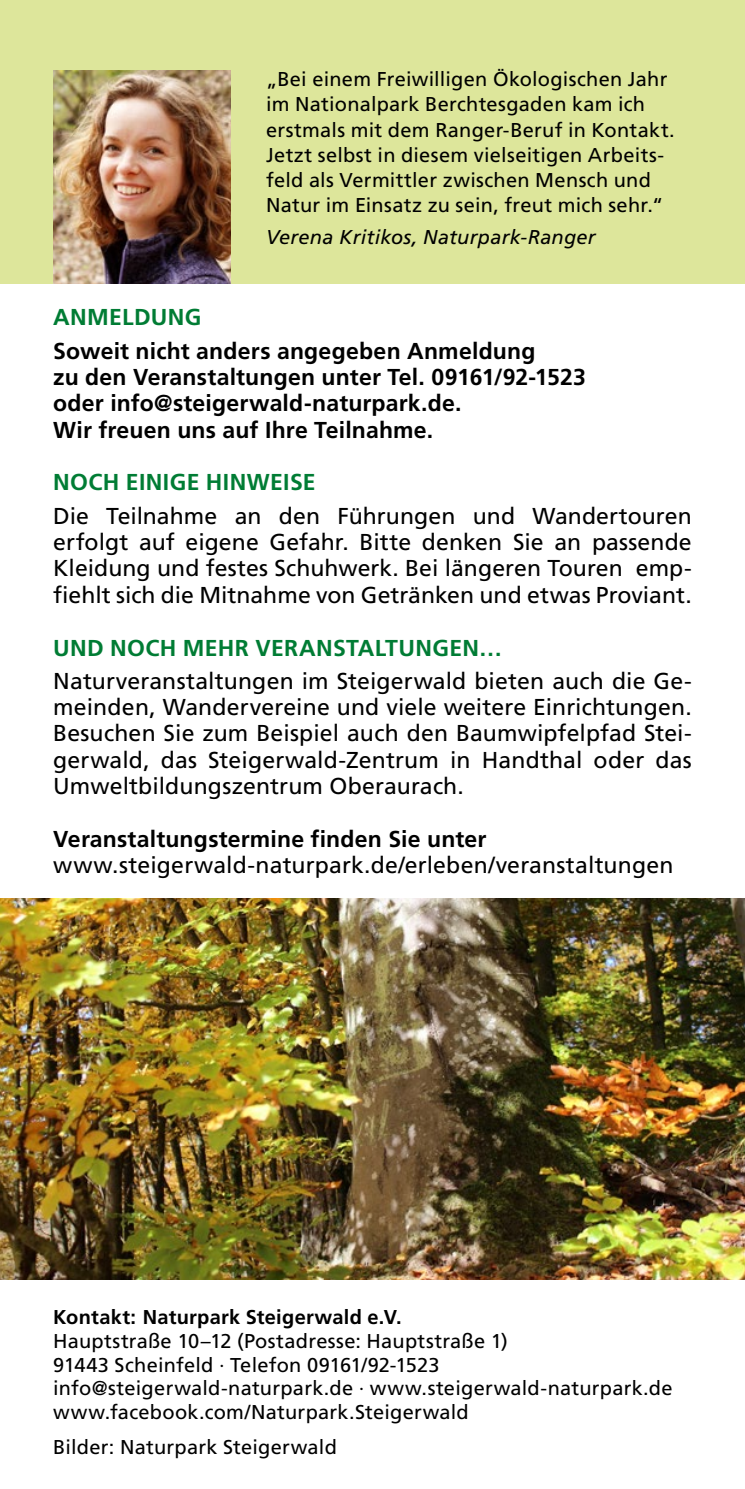
<style>
.page{position:relative;width:745px;height:1489px;background:#fff}
.page>*{position:absolute;margin:0;border:0;box-sizing:border-box;transform-origin:0 0}
.t1{font:23px/26.2px "Frutiger";letter-spacing:.005em;color:#000;text-align:justify}
.t2{font:700 23px/26.2px "Frutiger";letter-spacing:.01em;color:#000}
.t3{font:700 23px "Frutiger";letter-spacing:.015em;color:#007c34}
.t4{font:20px/25px "Frutiger";letter-spacing:.01em;color:#000}
.t5{font:700 20px "Frutiger";letter-spacing:.01em;color:#000}
.t6{font:italic 20px "Frutiger";letter-spacing:.01em;color:#000}
</style>
<div class="page">
<div style="left:0;top:0;width:744px;height:283px;background:#dde69b"></div>
<img style="left:0;top:898px;width:744px;height:381px">
<img style="left:53px;top:71px;width:177px;height:212px">
<p class="t4" style="left:266px;top:67px;width:410px">„Bei einem Freiwilligen Ökologischen Jahr im Nationalpark Berchtesgaden kam ich erstmals mit dem Ranger-Beruf in Kontakt.<br>Jetzt selbst in diesem vielseitigen Arbeits&shy;feld als Vermittler zwischen Mensch und Natur im Einsatz zu sein, freut mich sehr.“</p>
<p class="t6" style="left:266px;top:225px;width:331px">Verena Kritikos, Naturpark-Ranger</p>
<p class="t3" style="left:53px;top:304px;width:150px">ANMELDUNG</p>
<p class="t2" style="left:53px;top:337px;width:534px">Soweit nicht anders angegeben Anmeldung<br>zu den Veranstaltungen unter Tel. 09161/92-1523 oder info@steigerwald-naturpark.de.<br>Wir freuen uns auf Ihre Teilnahme.</p>
<p class="t3" style="left:53px;top:469px;width:264px">NOCH EINIGE HINWEISE</p>
<p class="t1" style="left:53px;top:502px;width:639px">Die Teilnahme an den Führungen und Wandertouren erfolgt auf eigene Gefahr. Bitte denken Sie an passende Kleidung und festes Schuhwerk. Bei längeren Touren emp&shy;fiehlt sich die Mitnahme von Getränken und etwas Proviant.</p>
<p class="t3" style="left:53px;top:634px;width:450px">UND NOCH MEHR VERANSTALTUNGEN…</p>
<p class="t1" style="left:53px;top:667px;width:639px">Naturveranstaltungen im Steigerwald bieten auch die Ge&shy;meinden, Wandervereine und viele weitere Einrichtungen.<br>Besuchen Sie zum Beispiel auch den Baumwipfelpfad Stei&shy;gerwald, das Steigerwald-Zentrum in Handthal oder das Umweltbildungszentrum Oberaurach.</p>
<p class="t2" style="left:53px;top:825px;width:434px">Veranstaltungstermine finden Sie unter</p>
<p class="t1" style="left:53px;top:851px;width:621px">www.steigerwald-naturpark.de/erleben/veranstaltungen</p>
<p class="t5" style="left:53px;top:1305px;width:350px">Kontakt: Naturpark Steigerwald e.V.</p>
<p class="t4" style="left:53px;top:1328px;width:620px;line-height:23.8px">Hauptstraße 10–12 (Postadresse: Hauptstraße 1)<br>91443 Scheinfeld · Telefon 09161/92-1523 info@steigerwald-naturpark.de · www.steigerwald-naturpark.de www.facebook.com/Naturpark.Steigerwald</p>
<p class="t4" style="left:53px;top:1433px;width:285px">Bilder: Naturpark Steigerwald</p>
</div>
